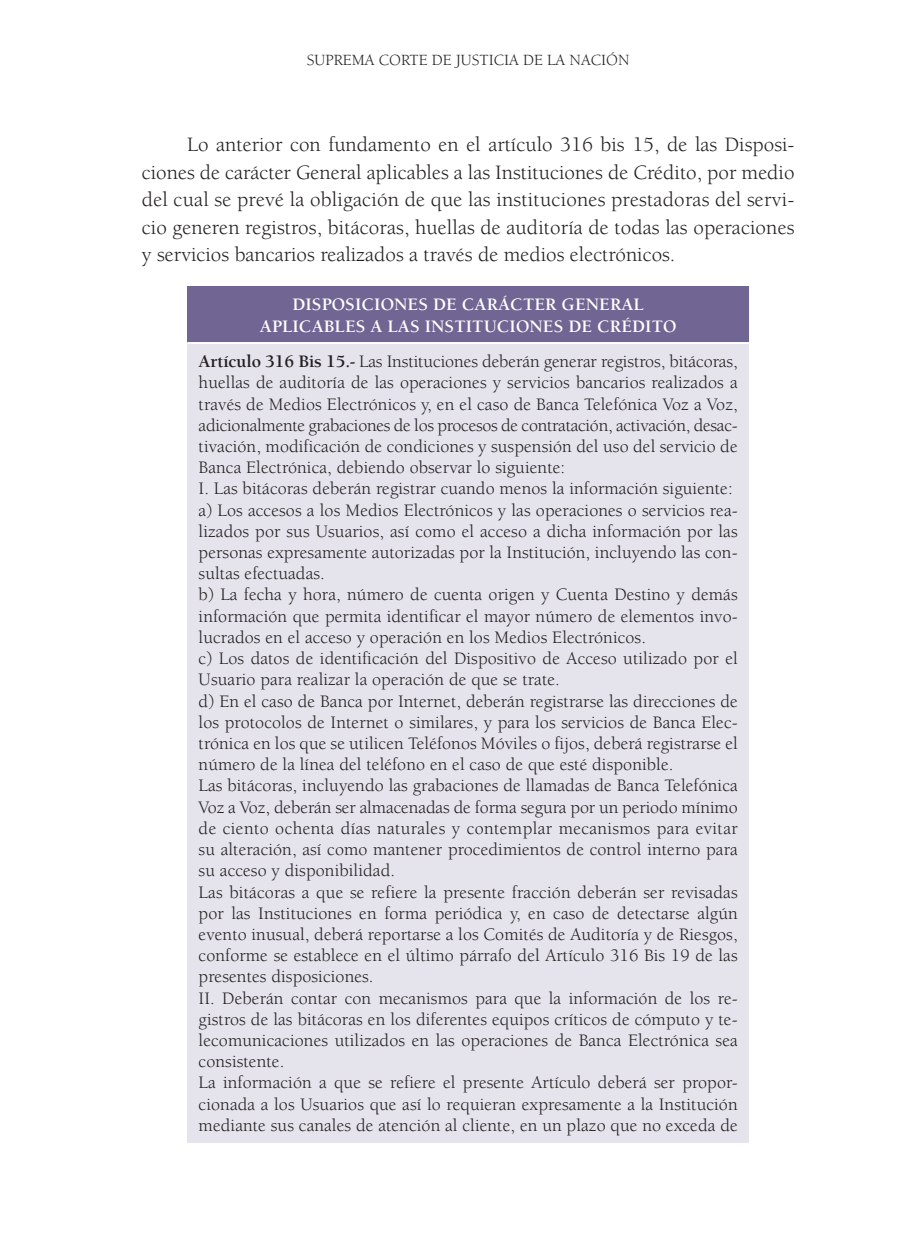
<style>
.page{position:relative;width:908px;height:1248px;background:#fff}
.page>*{position:absolute;margin:0;border:0;box-sizing:border-box;transform-origin:0 0}
.t1{font:21px/27.6px "Berkeley Std";color:#231f20;text-align:justify}
.t2{font:18px/21.2px "Berkeley Std";letter-spacing:.005em;color:#231f20}
.t3{font:700 18px/21.2px "Berkeley Std";letter-spacing:.005em;color:#fff;text-align:center}
.t4{font:16px "Berkeley Std";color:#231f20}
.s1{font-weight:700}
</style>
<div class="page">
<div style="left:187px;top:286px;width:561px;height:57px;background:#716693"></div>
<div style="left:187px;top:343px;width:561px;height:798px;background:#e5e3ec"></div>
<hr style="left:187px;top:342px;width:561px;height:2px;background:#fff">
<p class="t4" style="left:306px;top:52px;width:324px">SUPREMA CORTE DE JUSTICIA DE LA NACIÓN</p>
<p class="t1" style="left:142px;top:131px;width:654px;text-indent:45px">Lo anterior con fundamento en el artículo 316 bis 15, de las Disposi&shy;ciones de carácter General aplicables a las Instituciones de Crédito, por medio del cual se prevé la obligación de que las instituciones prestadoras del servi&shy;cio generen registros, bitácoras, huellas de auditoría de todas las operaciones y servicios bancarios realizados a través de medios electrónicos.</p>
<p class="t3" style="left:260px;top:294px;width:418px">DISPOSICIONES DE CARÁCTER GENERAL<br>APLICABLES A LAS INSTITUCIONES DE CRÉDITO</p>
<p class="t2" style="left:198px;top:351px;width:540px"><span class="s1">Artículo 316 Bis 15.-</span> Las Instituciones deberán generar registros, bitácoras, huellas de auditoría de las operaciones y servicios bancarios realizados a través de Medios Electrónicos y, en el caso de Banca Telefónica Voz a Voz, adicionalmente grabaciones de los procesos de contratación, activación, desac&shy;tivación, modificación de condiciones y suspensión del uso del servicio de Banca Electrónica, debiendo observar lo siguiente:<br>I. Las bitácoras deberán registrar cuando menos la información siguiente: a) Los accesos a los Medios Electrónicos y las operaciones o servicios rea&shy;lizados por sus Usuarios, así como el acceso a dicha información por las personas expresamente autorizadas por la Institución, incluyendo las con&shy;sultas efectuadas.<br>b) La fecha y hora, número de cuenta origen y Cuenta Destino y demás información que permita identificar el mayor número de elementos invo&shy;lucrados en el acceso y operación en los Medios Electrónicos.<br>c) Los datos de identificación del Dispositivo de Acceso utilizado por el Usuario para realizar la operación de que se trate.<br>d) En el caso de Banca por Internet, deberán registrarse las direcciones de los protocolos de Internet o similares, y para los servicios de Banca Elec&shy;trónica en los que se utilicen Teléfonos Móviles o fijos, deberá registrarse el número de la línea del teléfono en el caso de que esté disponible.<br>Las bitácoras, incluyendo las grabaciones de llamadas de Banca Telefónica Voz a Voz, deberán ser almacenadas de forma segura por un periodo mínimo de ciento ochenta días naturales y contemplar mecanismos para evitar su alteración, así como mantener procedimientos de control interno para su acceso y disponibilidad.<br>Las bitácoras a que se refiere la presente fracción deberán ser revisadas por las Instituciones en forma periódica y, en caso de detectarse algún evento inusual, deberá reportarse a los Comités de Auditoría y de Riesgos, conforme se establece en el último párrafo del Artículo 316 Bis 19 de las presentes disposiciones.<br>II. Deberán contar con mecanismos para que la información de los re&shy;gistros de las bitácoras en los diferentes equipos críticos de cómputo y te&shy;lecomunicaciones utilizados en las operaciones de Banca Electrónica sea consistente.<br>La información a que se refiere el presente Artículo deberá ser propor&shy;cionada a los Usuarios que así lo requieran expresamente a la Institución mediante sus canales de atención al cliente, en un plazo que no exceda de</p>
</div>
